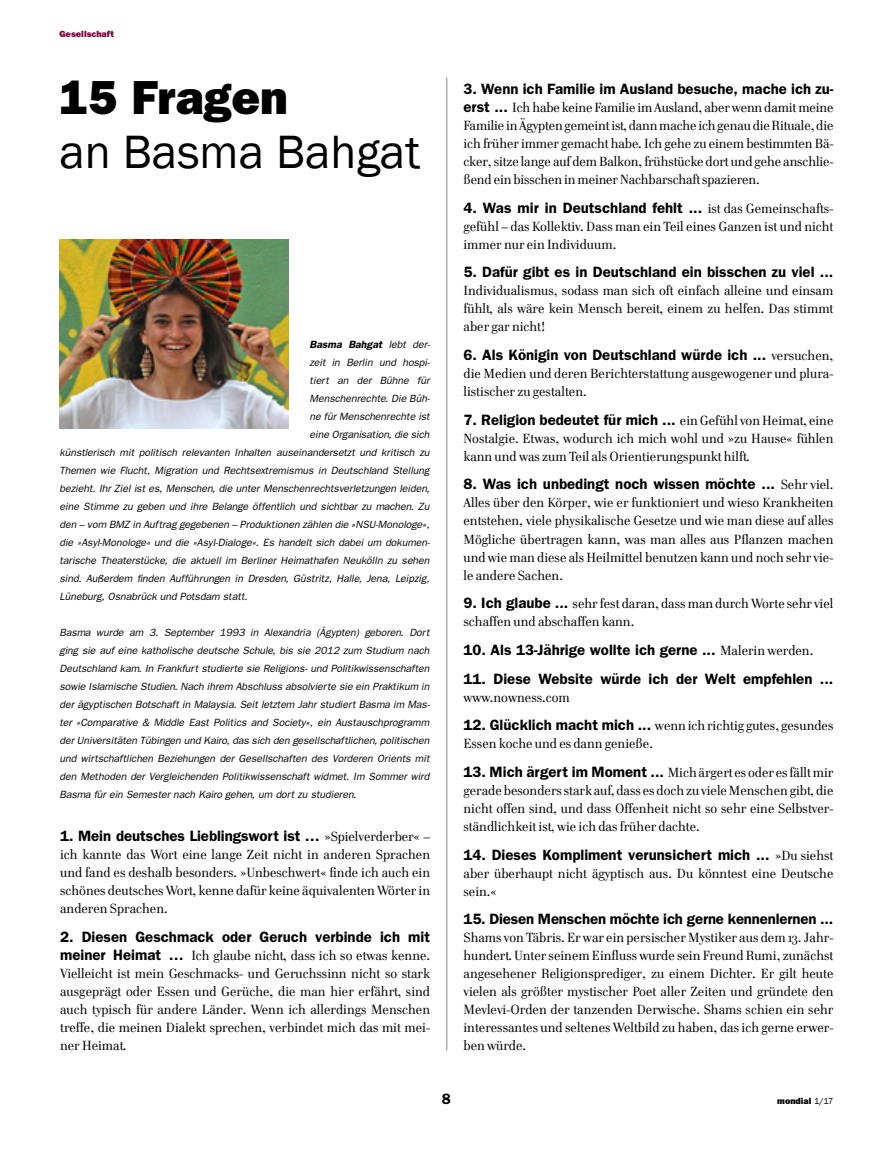
<style>
.page{position:relative;width:893px;height:1149px;background:#fff}
.page>*{position:absolute;margin:0;border:0;box-sizing:border-box;transform-origin:0 0}
.t1{font:48px "Franklin Gothic";color:#000}
.t2{font:800 48px "Franklin Gothic";color:#000}
.t3{font:600 15px "Franklin Gothic";color:#000}
.t4{font:13.5px/18px "Cellini";color:#000;text-align:justify}
.t5{font:italic 10.5px/18px "Franklin Gothic";color:#000;text-align:justify}
.t6{font:italic 600 10.5px "Franklin Gothic";color:#000}
.t7{font:800 9px "Franklin Gothic";color:#7a0039}
.t8{font:800 9px "Franklin Gothic";color:#000}
.s1{font-weight:400}
.s2{font-family:"Cellini";font-weight:400;font-size:13.5px}
.s3{font-family:"Franklin Gothic";font-weight:600;font-size:15px}
</style>
<div class="page">
<hr style="left:446px;top:78px;width:1px;height:972px;background:#878786">
<img style="left:60px;top:240px;width:228px;height:189px">
<p class="t7" style="left:60px;top:29px;width:56px">Gesellschaft</p>
<h1 class="t2" style="left:60px;top:69px;width:230px">15 Fragen</h1>
<h1 class="t1" style="left:60px;top:124px;width:362px">an Basma Bahgat</h1>
<p class="t6" style="left:310px;top:338px;width:122px">Basma Bahgat <span class="s1">lebt der-</span></p>
<p class="t5" style="left:310px;top:353px;width:122px">zeit in Berlin und hospi-</p>
<p class="t5" style="left:310px;top:371px;width:121px">tiert an der Bühne für</p>
<p class="t5" style="left:310px;top:389px;width:122px">Menschenrechte. Die Büh-</p>
<p class="t5" style="left:310px;top:407px;width:121px">ne für Menschenrechte ist</p>
<p class="t5" style="left:310px;top:425px;width:121px">eine Organisation, die sich</p>
<p class="t5" style="left:60px;top:443px;width:371px">künstlerisch mit politisch relevanten Inhalten auseinandersetzt und kritisch zu</p>
<p class="t5" style="left:60px;top:461px;width:371px">Themen wie Flucht, Migration und Rechtsextremismus in Deutschland Stellung</p>
<p class="t5" style="left:60px;top:479px;width:371px">bezieht. Ihr Ziel ist es, Menschen, die unter Menschenrechtsverletzungen leiden,</p>
<p class="t5" style="left:60px;top:497px;width:371px">eine Stimme zu geben und ihre Belange öffentlich und sichtbar zu machen. Zu</p>
<p class="t5" style="left:60px;top:515px;width:371px">den – vom BMZ in Auftrag gegebenen – Produktionen zählen die »NSU-Monologe«,</p>
<p class="t5" style="left:60px;top:533px;width:372px">die »Asyl-Monologe« und die »Asyl-Dialoge«. Es handelt sich dabei um dokumen-</p>
<p class="t5" style="left:60px;top:551px;width:371px">tarische Theaterstücke, die aktuell im Berliner Heimathafen Neukölln zu sehen</p>
<p class="t5" style="left:60px;top:569px;width:371px">sind. Außerdem finden Aufführungen in Dresden, Güstritz, Halle, Jena, Leipzig,</p>
<p class="t5" style="left:60px;top:587px;width:190px">Lüneburg, Osnabrück und Potsdam statt.</p>
<p class="t5" style="left:60px;top:623px;width:372px">Basma wurde am 3. September 1993 in Alexandria (Ägypten) geboren. Dort ging sie auf eine katholische deutsche Schule, bis sie 2012 zum Studium nach Deutschland kam. In Frankfurt studierte sie Religions- und Politikwissenschaften sowie Islamische Studien. Nach ihrem Abschluss absolvierte sie ein Praktikum in der ägyptischen Botschaft in Malaysia. Seit letztem Jahr studiert Basma im Mas&shy;ter »Comparative &amp; Middle East Politics and Society«, ein Austauschprogramm der Universitäten Tübingen und Kairo, das sich den gesellschaftlichen, politischen und wirtschaftlichen Beziehungen der Gesellschaften des Vorderen Orients mit den Methoden der Vergleichenden Politikwissenschaft widmet. Im Sommer wird Basma für ein Semester nach Kairo gehen, um dort zu studieren.</p>
<p class="t3" style="left:60px;top:826px;width:371px">1. Mein deutsches Lieblingswort ist … <span class="s2">»Spielverderber« –</span></p>
<p class="t4" style="left:60px;top:845px;width:371px">ich kannte das Wort eine lange Zeit nicht in anderen Sprachen und fand es deshalb besonders. »Unbeschwert« finde ich auch ein schönes deutsches Wort, kenne dafür keine äquivalenten Wörter in anderen Sprachen.</p>
<p class="t3" style="left:60px;top:927px;width:371px">2. Diesen Geschmack oder Geruch verbinde ich mit</p>
<p class="t4" style="left:60px;top:945px;width:371px"><span class="s3">meiner Heimat …</span> Ich glaube nicht, dass ich so etwas kenne.<br>Vielleicht ist mein Geschmacks- und Geruchssinn nicht so stark ausgeprägt oder Essen und Gerüche, die man hier erfährt, sind auch typisch für andere Länder. Wenn ich allerdings Menschen treffe, die meinen Dialekt sprechen, verbindet mich das mit mei&shy;ner Heimat.</p>
<p class="t3" style="left:463px;top:80px;width:371px">3. Wenn ich Familie im Ausland besuche, mache ich zu-</p>
<p class="t4" style="left:463px;top:98px;width:371px"><span class="s3">erst ...</span> Ich habe keine Familie im Ausland, aber wenn damit meine Familie in Ägypten gemeint ist, dann mache ich genau die Rituale, die ich früher immer gemacht habe. Ich gehe zu einem bestimmten Bä&shy;cker, sitze lange auf dem Balkon, frühstücke dort und gehe anschlie&shy;ßend ein bisschen in meiner Nachbarschaft spazieren.</p>
<p class="t3" style="left:463px;top:199px;width:371px">4. Was mir in Deutschland fehlt ... <span class="s2">ist das Gemeinschafts-</span></p>
<p class="t4" style="left:463px;top:217px;width:371px">gefühl – das Kollektiv. Dass man ein Teil eines Ganzen ist und nicht immer nur ein Individuum.</p>
<p class="t3" style="left:463px;top:263px;width:371px">5. Dafür gibt es in Deutschland ein bisschen zu viel ...</p>
<p class="t4" style="left:463px;top:281px;width:371px">Individualismus, sodass man sich oft einfach alleine und einsam fühlt, als wäre kein Mensch bereit, einem zu helfen. Das stimmt aber gar nicht!</p>
<p class="t3" style="left:463px;top:346px;width:371px">6. Als Königin von Deutschland würde ich ... <span class="s2">versuchen,</span></p>
<p class="t4" style="left:463px;top:364px;width:371px">die Medien und deren Berichterstattung ausgewogener und plura&shy;listischer zu gestalten.</p>
<p class="t3" style="left:463px;top:410px;width:371px">7. Religion bedeutet für mich ... <span class="s2">ein Gefühl von Heimat, eine</span></p>
<p class="t4" style="left:463px;top:429px;width:371px">Nostalgie. Etwas, wodurch ich mich wohl und »zu Hause« fühlen kann und was zum Teil als Orientierungspunkt hilft.</p>
<p class="t3" style="left:463px;top:475px;width:371px">8. Was ich unbedingt noch wissen möchte ... <span class="s2">Sehr viel.</span></p>
<p class="t4" style="left:463px;top:493px;width:371px">Alles über den Körper, wie er funktioniert und wieso Krankheiten entstehen, viele physikalische Gesetze und wie man diese auf alles Mögliche übertragen kann, was man alles aus Pflanzen machen und wie man diese als Heilmittel benutzen kann und noch sehr vie&shy;le andere Sachen.</p>
<p class="t4" style="left:463px;top:594px;width:371px"><span class="s3">9. Ich glaube ...</span> sehr fest daran, dass man durch Worte sehr viel schaffen und abschaffen kann.</p>
<p class="t3" style="left:463px;top:640px;width:351px">10. Als 13-Jährige wollte ich gerne ... <span class="s2">Malerin werden.</span></p>
<p class="t3" style="left:463px;top:669px;width:371px">11. Diese Website würde ich der Welt empfehlen ...</p>
<p class="t4" style="left:463px;top:687px;width:108px">www.nowness.com</p>
<p class="t4" style="left:463px;top:716px;width:371px"><span class="s3">12. Glücklich macht mich ...</span> wenn ich richtig gutes, gesundes<br>Essen koche und es dann genieße.</p>
<p class="t4" style="left:463px;top:763px;width:371px"><span class="s3">13. Mich ärgert im Moment ...</span> Mich ärgert es oder es fällt mir gerade besonders stark auf, dass es doch zu viele Menschen gibt, die nicht offen sind, und dass Offenheit nicht so sehr eine Selbstver&shy;ständlichkeit ist, wie ich das früher dachte.</p>
<p class="t3" style="left:463px;top:845px;width:371px">14. Dieses Kompliment verunsichert mich ... <span class="s2">»Du siehst</span></p>
<p class="t4" style="left:463px;top:863px;width:371px">aber überhaupt nicht ägyptisch aus. Du könntest eine Deutsche sein.«</p>
<p class="t3" style="left:463px;top:909px;width:371px">15. Diesen Menschen möchte ich gerne kennenlernen ...</p>
<p class="t4" style="left:463px;top:928px;width:371px">Shams von Täbris. Er war ein persischer Mystiker aus dem 13. Jahr&shy;hundert. Unter seinem Einfluss wurde sein Freund Rumi, zunächst angesehener Religionsprediger, zu einem Dichter. Er gilt heute vielen als größter mystischer Poet aller Zeiten und gründete den Mevlevi-Orden der tanzenden Derwische. Shams schien ein sehr interessantes und seltenes Weltbild zu haben, das ich gerne erwer&shy;ben würde.</p>
<p class="t3" style="left:442px;top:1090px;width:10px">8</p>
<p class="t8" style="left:777px;top:1095px;width:58px">mondial <span class="s1">1/17</span></p>
</div>
